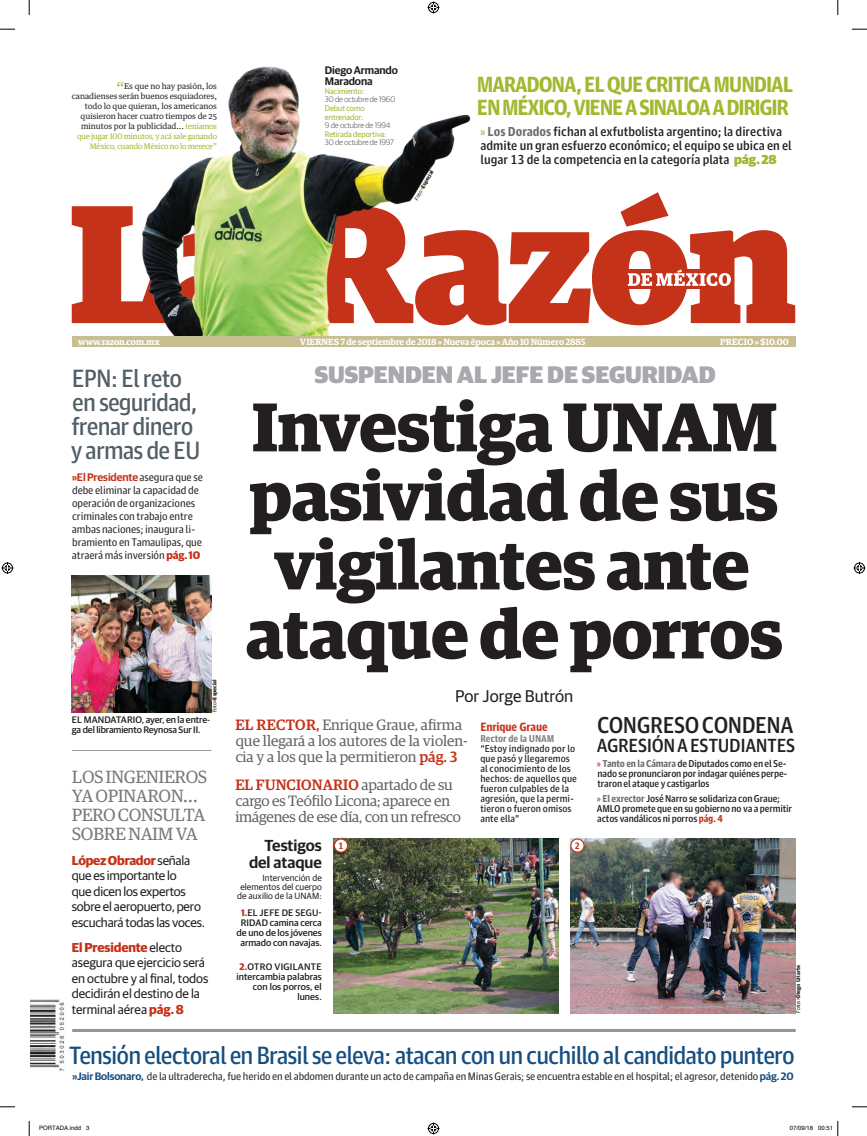
<style>
.page{position:relative;width:867px;height:1136px;background:#fff}
.page>*{position:absolute;margin:0;border:0;box-sizing:border-box;transform-origin:0 0}
.t1{font:700 69px/69px "Guardian Egyp";letter-spacing:-.005em;color:#231f20;text-align:center}
.t2{font:25px "Guardian Agate Sans 4 D";letter-spacing:-.04em;color:#144e82}
.t3{font:25px/24px "Guardian Agate Sans 4 D";letter-spacing:-.04em;color:#525e65}
.t4{font:900 24px "Guardian Sans";letter-spacing:-.005em;color:#a8a9ad}
.t5{font:500 23px "Guardian Agate Sans D";letter-spacing:-.025em;color:#231f20}
.t6{font:700 22px/23px "Guardian Agate Sans 4 D";letter-spacing:-.06em;color:#a2b82f}
.t7{font:500 19px "Guardian Agate Sans D";letter-spacing:-.025em;color:#231f20}
.t8{font:17px/19px "Guardian Text Egyp";letter-spacing:-.025em;color:#76787b}
.t9{font:17px "Guardian Sans";color:#231f20}
.t10{font:600 16px/17px "Guardian Sans";color:#231f20;text-align:right}
.t11{font:15px/16px "Guardian Egyp";letter-spacing:-.005em;color:#636366}
.t12{font:13px/15.5px "Guardian Sans";letter-spacing:-.01em;color:#231f20}
.t13{font:500 13px/14px "Guardian Agate Sans D";color:#231f20}
.t14{font:900 12px "Guardian Agate Sans D";letter-spacing:-.01em;color:#c5321a}
.t15{font:11px/13px "Guardian Agate Sans 1";letter-spacing:-.01em;color:#231f20}
.t16{font:600 11px "Guardian Sans";letter-spacing:-.01em;color:#c5321a}
.t17{font:600 11px/11px "Guardian Sans";letter-spacing:-.01em;color:#231f20}
.t18{font:10.8px "Guardian Agate Sans 1";letter-spacing:-.015em;color:#231f20}
.t19{font:500 10px/10px "Guardian Agate Sans D";letter-spacing:-.015em;color:#231f20;text-align:justify}
.t20{font:10px/10px "Guardian Agate Sans 4";letter-spacing:.005em;color:#231f20}
.t21{font:900 10px "Guardian Agate Sans D";letter-spacing:-.01em;color:#808285}
.t22{font:500 9.5px/10px "Guardian Sans";color:#231f20}
.t23{font:900 9.2px "Guardian Agate Sans";color:#c5321a}
.t24{font:600 9px "Guardian Egyp";letter-spacing:-.01em;color:#fff}
.t25{font:9px/9px "Guardian Sans";letter-spacing:.01em;color:#231f20;text-align:right}
.t26{font:600 9px "Guardian Egyp";letter-spacing:.01em;color:#fff}
.t27{font:8px/10px "Guardian Text Egyp";letter-spacing:-.01em;color:#231f20;text-align:right}
.t28{font:8px/10px "Guardian Egyp";letter-spacing:-.01em;color:#a2b82f;text-align:right}
.t29{font:300 8px "Guardian Sans";letter-spacing:-.01em;color:#4b4c4d}
.t30{font:8px/9px "Guardian Sans";letter-spacing:-.01em;color:#a2b82f}
.t31{font:6px "Helvetica";color:#000}
.t32{font:700 5.5px "Guardian Sans";color:#231f20}
.s1{font-size:15px;color:#a2b82f}
.s2{font-family:"Guardian Egyp";color:#a2b82f}
.s3{font-family:"Guardian Text Egyp"}
.s4{font-weight:400}
.s5{color:#a2b82f}
.s6{font-family:"Guardian Egyp";font-weight:400;color:#a2b82f}
.s7{font-weight:900;color:#6c6d70}
.s8{font-family:"Guardian Sans";font-weight:900;color:#a2b82f}
.s9{font-family:"Guardian Agate Sans 1";font-weight:400;color:#231f20}
.s10{font-family:"Guardian Sans";font-weight:700;color:#c5321a}
.s11{color:#c5321a}
.s12{font-weight:700;color:#c5321a}
.s13{font-weight:500;color:#c5321a}
.s14{font-family:"Guardian Egyp";font-weight:400;color:#c5321a}
.s15{font-weight:900;color:#c5321a}
.s16{font-family:"Guardian Sans";font-weight:600;color:#144e82}
</style>
<div class="page">
<img style="left:30px;top:999px;width:35px;height:72px">
<svg style="left:72px;top:192px;width:723px;height:133px;fill:#c5321a"></svg>
<div style="left:611px;top:269px;width:122px;height:19px;background:#c5321a"></div>
<svg style="left:627px;top:269px;width:103px;height:17px"></svg>
<div style="left:72px;top:336px;width:723px;height:10px;background:#c8be91"></div>
<img style="left:72px;top:576px;width:139px;height:136px">
<hr style="left:72px;top:750px;width:139px;height:1px;background:#939598">
<hr style="left:72px;top:1029px;width:723px;height:3px;background:#939598">
<img style="left:87px;top:66px;width:501px;height:270px">
<img style="left:334px;top:838px;width:224px;height:175px">
<img style="left:570px;top:838px;width:225px;height:175px">
<div style="left:329px;top:834px;width:25px;height:25px;background:#231f20;opacity:.3"></div>
<div style="left:334px;top:839px;width:13px;height:13px;background:#fff;border-radius:50%"></div>
<div style="left:334px;top:838px;width:14px;height:14px;border:1px solid #c5321a;border-radius:50%"></div>
<div style="left:565px;top:834px;width:26px;height:25px;background:#231f20;opacity:.3"></div>
<svg style="left:570px;top:839px;width:13px;height:13px"></svg>
<div style="left:570px;top:838px;width:14px;height:14px;border:1px solid #c5321a;border-radius:50%"></div>
<svg style="left:0;top:29px;width:15px;height:1px"></svg>
<svg style="left:852px;top:29px;width:14px;height:1px"></svg>
<svg style="left:0;top:1106px;width:15px;height:1px"></svg>
<svg style="left:852px;top:1106px;width:14px;height:1px"></svg>
<svg style="left:29px;top:0;width:1px;height:15px"></svg>
<svg style="left:29px;top:1121px;width:1px;height:15px"></svg>
<svg style="left:837px;top:0;width:1px;height:15px"></svg>
<svg style="left:427px;top:2px;width:12px;height:12px"></svg>
<svg style="left:427px;top:1122px;width:12px;height:12px"></svg>
<svg style="left:2px;top:562px;width:12px;height:12px"></svg>
<svg style="left:853px;top:562px;width:12px;height:12px"></svg>
<svg style="left:837px;top:1121px;width:1px;height:15px"></svg>
<p class="t27" style="left:72px;top:80px;width:147px"><span class="s1">“</span>Es que no hay pasión, los canadienses serán buenos esquiadores, todo lo que quieran, los americanos quisieron hacer cuatro tiempos de 25 minutos por la publicidad... <span class="s2">teníamos</span></p>
<p class="t28" style="left:77px;top:131px;width:141px">que jugar 100 minutos, y acá sale ganando<br>México, cuando México no lo merece<span class="s3">”</span></p>
<p class="t17" style="left:325px;top:64px;width:75px">Diego Armando<br>Maradona</p>
<p class="t30" style="left:325px;top:86px;width:41px">Nacimiento:</p>
<p class="t29" style="left:325px;top:94px;width:72px">30 de octubre de 1960</p>
<p class="t30" style="left:325px;top:103px;width:41px">Debut como entrenador:</p>
<p class="t29" style="left:325px;top:120px;width:67px">9 de octubre de 1994</p>
<p class="t30" style="left:325px;top:129px;width:63px">Retirada deportiva:</p>
<p class="t29" style="left:325px;top:137px;width:70px">30 de octubre de 1997</p>
<p class="t32" style="left:412px;top:198px;width:35px;rotate:-61deg"><span class="s4">Foto</span><span class="s5">&gt;</span>Especial</p>
<h3 class="t6" style="left:477px;top:72px;width:318px">MARADONA, EL QUE CRITICA MUNDIAL<br>EN MÉXICO, VIENE A SINALOA A DIRIGIR</h3>
<h3 class="t13" style="left:480px;top:123px;width:313px"><span class="s6">»</span> <span class="s7">Los Dorados</span> fichan al exfutbolista argentino; la directiva admite un gran esfuerzo económico; el equipo se ubica en el lugar 13 de la competencia en la categoría plata <span class="s8">pág. 28</span></h3>
<p class="t24" style="left:78px;top:335px;width:83px">www.razon.com.mx</p>
<p class="t24" style="left:300px;top:335px;width:287px">VIERNES 7 de septiembre de 2018 » Nueva época » Año 10 Número 2885</p>
<p class="t26" style="left:720px;top:335px;width:70px">PRECIO » $10.00</p>
<h2 class="t3" style="left:71px;top:364px;width:131px">EPN: El reto en seguridad, frenar dinero y armas de EU</h2>
<p class="t16" style="left:72px;top:469px;width:133px">»El Presidente <span class="s9">asegura que se</span></p>
<p class="t15" style="left:72px;top:483px;width:131px">debe eliminar la capacidad de operación de organizaciones criminales con trabajo entre ambas naciones; inaugura li&shy;bramiento en Tamaulipas, que atraerá más inversión <span class="s10">pág. 10</span></p>
<p class="t32" style="left:210px;top:712px;width:35px;rotate:-90deg"><span class="s4">Foto</span><span class="s11">&gt;</span>Especial</p>
<p class="t22" style="left:72px;top:713px;width:140px;line-height:10.5px">EL MANDATARIO, ayer, en la entre&shy;ga del libramiento Reynosa Sur II.</p>
<h3 class="t8" style="left:72px;top:766px;width:137px">LOS INGENIEROS<br>YA OPINARON...<br>PERO CONSULTA<br>SOBRE NAIM VA</h3>
<h3 class="t12" style="left:72px;top:851px;width:135px"><span class="s12">López Obrador</span> señala que es importante lo<br>que dicen los expertos sobre el aeropuerto, pero escuchará todas las voces.</h3>
<h3 class="t12" style="left:72px;top:938px;width:138px"><span class="s12">El Presidente</span> electo asegura que ejercicio será en octubre y al final, todos decidirán el destino de la terminal aérea <span class="s12">pág. 8</span></h3>
<h3 class="t4" style="left:314px;top:356px;width:402px">SUSPENDEN AL JEFE DE SEGURIDAD</h3>
<h1 class="t1" style="left:246px;top:386px;width:538px">Investiga UNAM pasividad de sus vigilantes ante ataque de porros</h1>
<h3 class="t9" style="left:455px;top:684px;width:120px">Por Jorge Butrón</h3>
<h3 class="t11" style="left:235px;top:715px;width:234px"><span class="s13">EL RECTOR,</span> Enrique Graue, afirma que llegará a los autores de la violen&shy;cia y a los que la permitieron <span class="s13">pág. 3</span></h3>
<h3 class="t11" style="left:235px;top:775px;width:227px"><span class="s13">EL FUNCIONARIO</span> apartado de su cargo es Teófilo Licona; aparece en imágenes de ese día, con un refresco</h3>
<p class="t14" style="left:480px;top:718px;width:69px">Enrique Graue</p>
<p class="t21" style="left:480px;top:731px;width:75px">Rector de la UNAM</p>
<p class="t20" style="left:480px;top:742px;width:98px">“Estoy indignado por lo que pasó y llegaremos al conocimiento de los hechos: de aquellos que fueron culpables de la agresión, que la permi&shy;tieron o fueron omisos ante ella”</p>
<h3 class="t10" style="left:249px;top:835px;width:74px">Testigos del ataque</h3>
<p class="t25" style="left:237px;top:872px;width:86px">Intervención de elementos del cuerpo de auxilio de la UNAM:</p>
<p class="t23" style="left:338px;top:839px;width:7px">1</p>
<p class="t23" style="left:574px;top:839px;width:7px">2</p>
<h3 class="t5" style="left:596px;top:709px;width:198px">CONGRESO CONDENA</h3>
<h3 class="t7" style="left:596px;top:732px;width:200px">AGRESIÓN A ESTUDIANTES</h3>
<p class="t19" style="left:596px;top:758px;width:192px"><span class="s14">»</span> <span class="s7">Tanto en la Cámara</span> de Diputados como en el Se&shy;nado se pronunciaron por indagar quiénes perpe&shy;traron el ataque y castigarlos</p>
<p class="t19" style="left:596px;top:792px;width:197px;text-align:left"><span class="s14">»</span> <span class="s7">El exrector</span> José Narro se solidariza con Graue;<br>AMLO promete que en su gobierno no va a permitir actos vandálicos ni porros <span class="s15">pág. 4</span></p>
<p class="t22" style="left:236px;top:907px;width:87px;text-align:center"><span class="s12">1.</span>EL JEFE DE SEGU-<br>RIDAD camina cerca de uno de los jóvenes armado con navajas.</p>
<p class="t22" style="left:236px;top:961px;width:87px;text-align:right"><span class="s12">2.</span>OTRO VIGILANTE intercambia palabras con los porros, el lunes.</p>
<p class="t32" style="left:793px;top:1013px;width:50px;rotate:-90deg"><span class="s4">Fotos</span><span class="s11">&gt;</span>Diego Uriarte</p>
<h2 class="t2" style="left:69px;top:1038px;width:727px">Tensión electoral en Brasil se eleva: atacan con un cuchillo al candidato puntero</h2>
<p class="t18" style="left:72px;top:1068px;width:722px"><span class="s16">»Jair Bolsonaro,</span> de la ultraderecha, fue herido en el abdomen durante un acto de campaña en Minas Gerais; se encuentra estable en el hospital; el agresor, detenido <span class="s16">pág. 20</span></p>
<p class="t31" style="left:39px;top:1123px;width:52px">PORTADA.indd 3</p>
<p class="t31" style="left:789px;top:1123px;width:45px">07/09/18 00:51</p>
</div>
